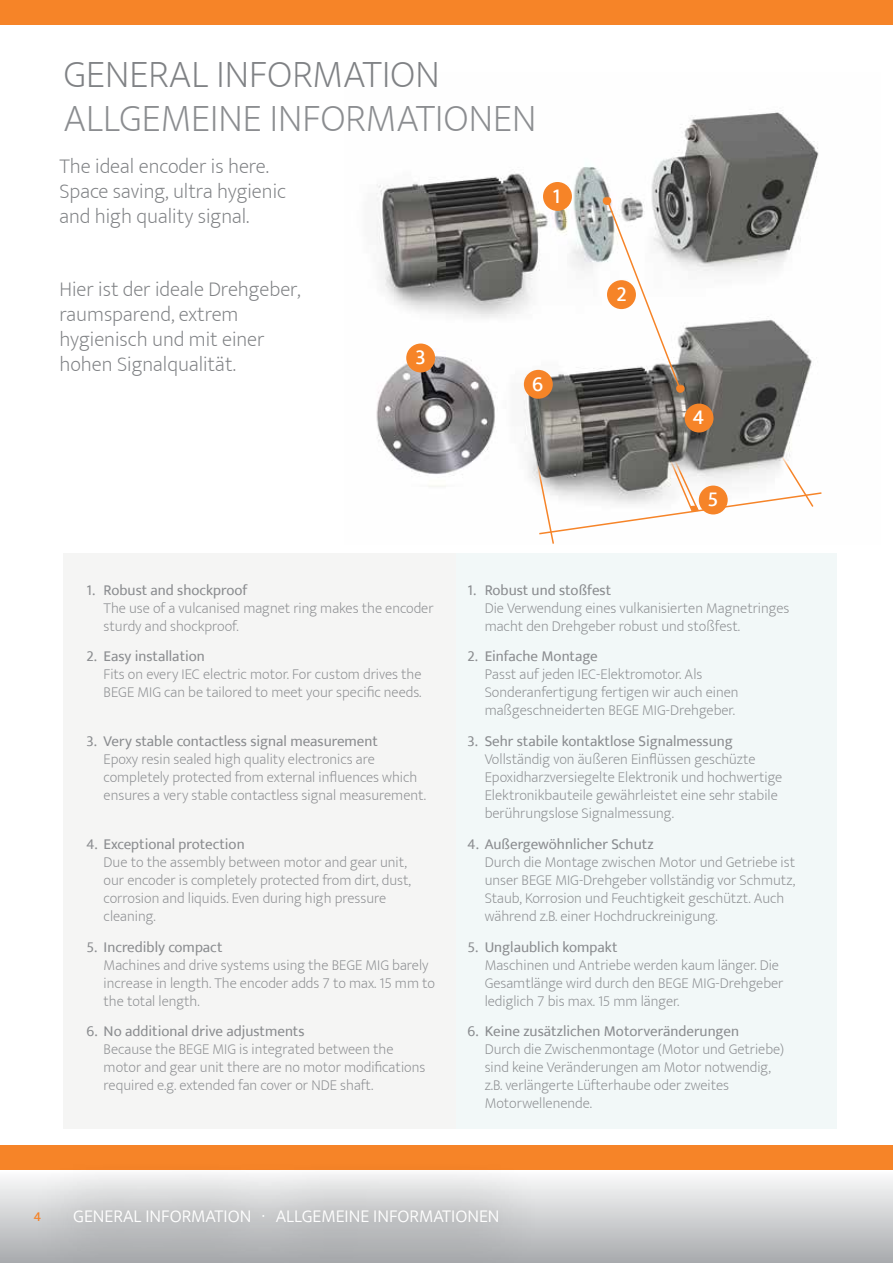
<style>
.page{position:relative;width:893px;height:1263px;background:#fff}
.page>*{position:absolute;margin:0;border:0;box-sizing:border-box;transform-origin:0 0}
.t1{font:200 39px "Ek Mukta";color:#8b8d90}
.t2{font:200 39px "Ek Mukta";color:#808285}
.t3{font:200 21px/25.2px "Ek Mukta";color:#808285}
.t4{font:500 21px "Ek Mukta";color:#fff}
.t5{font:300 18px "Ek Mukta";color:#fff}
.t6{font:200 15px/18px "Ek Mukta";color:#8b8d90}
.t7{font:15px "Ek Mukta";color:#8b8d90}
.t8{font:500 13.5px "Ek Mukta";color:#f68428}
</style>
<div class="page">
<img style="left:376px;top:112px;width:443px;height:375px">
<div style="left:0;top:1170px;width:893px;height:93px;background:linear-gradient(to bottom,#fcfcfd,#a8aaad)"></div>
<div style="left:0;top:1145px;width:893px;height:25px;background:#f68428"></div>
<div style="left:26px;top:1157px;width:521px;height:106px;background:#000;opacity:.38"></div>
<div style="left:0;top:0;width:893px;height:24px;background:#f68428"></div>
<div style="left:64px;top:554px;width:393px;height:575px;background:#f5f5f4"></div>
<div style="left:456px;top:554px;width:381px;height:575px;background:#f2f8f8"></div>
<svg style="left:606px;top:199px;width:76px;height:191px"></svg>
<div style="left:603px;top:196px;width:8px;height:9px;background:#f68428;border-radius:50%"></div>
<svg style="left:676px;top:384px;width:9px;height:9px"></svg>
<svg style="left:536px;top:454px;width:286px;height:90px"></svg>
<div style="left:543px;top:182px;width:29px;height:29px;background:#f68428;border-radius:50%"></div>
<div style="left:607px;top:280px;width:29px;height:29px;background:#f68428;border-radius:50%"></div>
<div style="left:406px;top:343px;width:29px;height:29px;background:#f68428;border-radius:50%"></div>
<div style="left:685px;top:404px;width:28px;height:28px;background:#f68428;border-radius:50%"></div>
<div style="left:699px;top:486px;width:29px;height:28px;background:#f68428;border-radius:50%"></div>
<div style="left:524px;top:370px;width:29px;height:29px;background:#f68428;border-radius:50%"></div>
<h1 class="t2" style="left:64px;top:43px;width:378px">GENERAL INFORMATION</h1>
<h1 class="t1" style="left:64px;top:87px;width:474px">ALLGEMEINE INFORMATIONEN</h1>
<h2 class="t3" style="left:59px;top:153px;width:228px">The ideal encoder is here.<br>Space saving, ultra hygienic and high quality signal.</h2>
<h2 class="t4" style="left:552px;top:183px;width:9px">1</h2>
<h2 class="t3" style="left:59px;top:277px;width:243px">Hier ist der ideale Drehgeber, raumsparend, extrem hygienisch und mit einer hohen Signalqualität.</h2>
<h2 class="t4" style="left:415px;top:345px;width:12px">3</h2>
<h2 class="t4" style="left:532px;top:371px;width:13px">6</h2>
<h2 class="t4" style="left:616px;top:281px;width:12px">2</h2>
<h2 class="t4" style="left:693px;top:405px;width:13px">4</h2>
<h2 class="t4" style="left:707px;top:487px;width:12px">5</h2>
<p class="t7" style="left:87px;top:581px;width:162px">1. Robust and shockproof</p>
<p class="t6" style="left:104px;top:599px;width:332px">The use of a vulcanised magnet ring makes the encoder sturdy and shockproof.</p>
<p class="t7" style="left:87px;top:647px;width:120px">2. Easy installation</p>
<p class="t6" style="left:104px;top:666px;width:319px">Fits on every IEC electric motor. For custom drives the<br>BEGE MIG can be tailored to meet your specific needs.</p>
<p class="t7" style="left:87px;top:732px;width:293px">3. Very stable contactless signal measurement</p>
<p class="t6" style="left:104px;top:750px;width:324px">Epoxy resin sealed high quality electronics are completely protected from external influences which ensures a very stable contactless signal measurement.</p>
<p class="t7" style="left:87px;top:835px;width:160px">4. Exceptional protection</p>
<p class="t6" style="left:104px;top:853px;width:309px">Due to the assembly between motor and gear unit, our encoder is completely protected from dirt, dust, corrosion and liquids. Even during high pressure cleaning.</p>
<p class="t7" style="left:87px;top:938px;width:137px">5. Incredibly compact</p>
<p class="t6" style="left:104px;top:956px;width:333px">Machines and drive systems using the BEGE MIG barely increase in length. The encoder adds 7 to max. 15 mm to the total length.</p>
<p class="t7" style="left:87px;top:1022px;width:219px">6. No additional drive adjustments</p>
<p class="t6" style="left:104px;top:1041px;width:323px">Because the BEGE MIG is integrated between the motor and gear unit there are no motor modifications required e.g. extended fan cover or NDE shaft.</p>
<p class="t7" style="left:468px;top:581px;width:145px">1. Robust und stoßfest</p>
<p class="t6" style="left:485px;top:599px;width:306px">Die Verwendung eines vulkanisierten Magnetringes macht den Drehgeber robust und stoßfest.</p>
<p class="t7" style="left:468px;top:647px;width:132px">2. Einfache Montage</p>
<p class="t6" style="left:485px;top:666px;width:255px">Passt auf jeden IEC-Elektromotor. Als<br>Sonderanfertigung fertigen wir auch einen maßgeschneiderten BEGE MIG-Drehgeber.</p>
<p class="t7" style="left:468px;top:732px;width:267px">3. Sehr stabile kontaktlose Signalmessung</p>
<p class="t6" style="left:485px;top:750px;width:299px">Vollständig von äußeren Einflüssen geschüzte Epoxidharzversiegelte Elektronik und hochwertige Elektronikbauteile gewährleistet eine sehr stabile berührungslose Signalmessung.</p>
<p class="t7" style="left:468px;top:835px;width:187px">4. Außergewöhnlicher Schutz</p>
<p class="t6" style="left:485px;top:853px;width:312px">Durch die Montage zwischen Motor und Getriebe ist unser BEGE MIG-Drehgeber vollständig vor Schmutz, Staub, Korrosion und Feuchtigkeit geschützt. Auch während z.B. einer Hochdruckreinigung.</p>
<p class="t7" style="left:468px;top:938px;width:151px">5. Unglaublich kompakt</p>
<p class="t6" style="left:485px;top:956px;width:300px">Maschinen und Antriebe werden kaum länger. Die<br>Gesamtlänge wird durch den BEGE MIG-Drehgeber lediglich 7 bis max. 15 mm länger.</p>
<p class="t7" style="left:468px;top:1022px;width:273px">6. Keine zusätzlichen Motorveränderungen</p>
<p class="t6" style="left:485px;top:1041px;width:301px">Durch die Zwischenmontage (Motor und Getriebe) sind keine Veränderungen am Motor notwendig, z.B. verlängerte Lüfterhaube oder zweites Motorwellenende.</p>
<p class="t8" style="left:34px;top:1208px;width:9px">4</p>
<p class="t5" style="left:73px;top:1205px;width:428px">GENERAL INFORMATION · ALLGEMEINE INFORMATIONEN</p>
</div>
